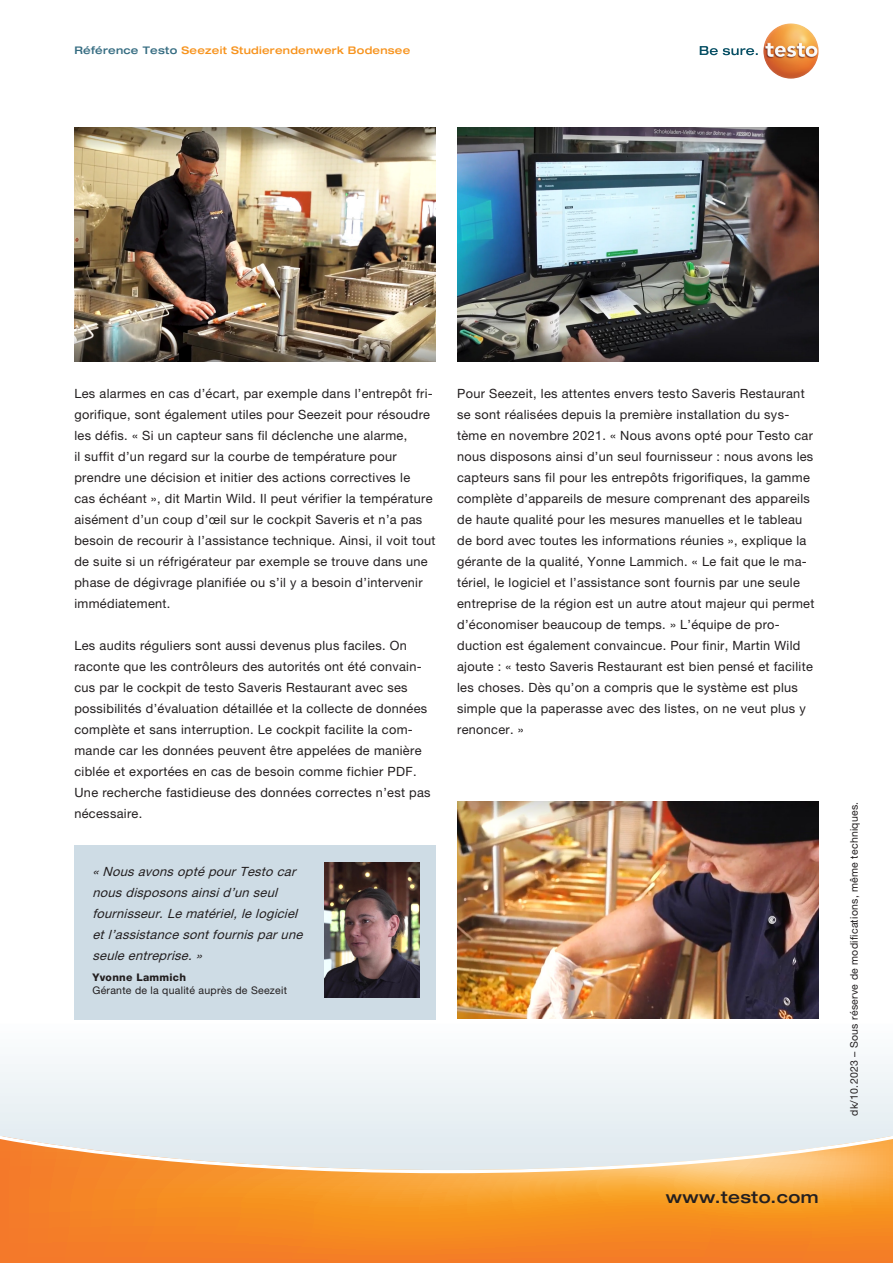
<style>
.page{position:relative;width:893px;height:1263px;background:#fff}
.page>*{position:absolute;margin:0;border:0;box-sizing:border-box;transform-origin:0 0}
.www_testo_de{font:500 expanded 16.5px "Helvetica Neue LTW1 G";letter-spacing:.025em;color:#231f20}
.Copy_8_5_pt{font:12.75px/21px "Helvetica Neue LTW1 G";letter-spacing:.025em;color:#231f20}
.Copy_7_pt{font:italic 12.75px/21px "Helvetica Neue LTW1 G";color:#231f20}
.Copy_7_pt-2{font:10.5px "Helvetica Neue LTW1 G";letter-spacing:.025em;color:#231f20}
.Geraetename_im_Kopfbund{font:500 expanded 10.5px "Helvetica Neue LTW1 G";letter-spacing:.025em;color:#f7931d}
.Copy_7_pt-3{font:800 10.5px "Helvetica Neue LTW1 G";letter-spacing:.025em;color:#231f20}
.s1{color:#356c81}
</style>
<div class="page">
<svg style="left:700px;top:46px;width:58px;height:9px"></svg>
<img style="left:763px;top:23px;width:56px;height:56px;border-radius:28px">
<img style="left:457px;top:801px;width:362px;height:218px">
<img style="left:74px;top:128px;width:362px;height:233px">
<img style="left:457px;top:128px;width:362px;height:233px">
<div style="left:0;top:1019px;width:893px;height:228px;background:#f1f6f8"></div>
<svg style="left:0;top:1131px;width:893px;height:132px"></svg>
<div style="left:74px;top:845px;width:362px;height:174px;background:#cedce5"></div>
<img style="left:324px;top:863px;width:96px;height:134px">
<p class="Geraetename_im_Kopfbund" style="left:74px;top:43px;width:337px"><span class="s1">Référence Testo</span> Seezeit Studierendenwerk Bodensee</p>
<p class="Copy_8_5_pt" style="left:74px;top:383px;width:363px">Les alarmes en cas d’écart, par exemple dans l’entrepôt fri&shy;gorifique, sont également utiles pour Seezeit pour résoudre les défis. « Si un capteur sans fil déclenche une alarme,<br>il suffit d’un regard sur la courbe de température pour prendre une décision et initier des actions correctives le<br>cas échéant », dit Martin Wild. Il peut vérifier la température aisément d’un coup d’œil sur le cockpit Saveris et n’a pas besoin de recourir à l’assistance technique. Ainsi, il voit tout de suite si un réfrigérateur par exemple se trouve dans une phase de dégivrage planifiée ou s’il y a besoin d’intervenir immédiatement.</p>
<p class="Copy_8_5_pt" style="left:74px;top:635px;width:358px">Les audits réguliers sont aussi devenus plus faciles. On raconte que les contrôleurs des autorités ont été convain&shy;cus par le cockpit de testo Saveris Restaurant avec ses possibilités d’évaluation détaillée et la collecte de données complète et sans interruption. Le cockpit facilite la com&shy;mande car les données peuvent être appelées de manière ciblée et exportées en cas de besoin comme fichier PDF.<br>Une recherche fastidieuse des données correctes n’est pas nécessaire.</p>
<p class="Copy_7_pt" style="left:92px;top:860px;width:215px">«Nousavonsopté pourTesto car nousdisposonsainsid’un seul fournisseur.Le matériel,le logiciel etl’assistance sontfournisparune seule entreprise.»</p>
<p class="Copy_7_pt-3" style="left:92px;top:970px;width:95px">Yvonne Lammich</p>
<p class="Copy_7_pt-2" style="left:92px;top:984px;width:196px">Gérante de la qualité auprès de Seezeit</p>
<p class="Copy_8_5_pt" style="left:457px;top:383px;width:359px">Pour Seezeit, les attentes envers testo Saveris Restaurant se sont réalisées depuis la première installation du sys&shy;tème en novembre 2021. « Nous avons opté pour Testo car nous disposons ainsi d’un seul fournisseur : nous avons les capteurs sans fil pour les entrepôts frigorifiques, la gamme complète d’appareils de mesure comprenant des appareils de haute qualité pour les mesures manuelles et le tableau de bord avec toutes les informations réunies », explique la gérante de la qualité, Yonne Lammich. « Le fait que le ma&shy;tériel, le logiciel et l’assistance sont fournis par une seule entreprise de la région est un autre atout majeur qui permet d’économiser beaucoup de temps. » L’équipe de pro&shy;duction est également convaincue. Pour finir, Martin Wild ajoute : « testo Saveris Restaurant est bien pensé et facilite les choses. Dès qu’on a compris que le système est plus simple que la paperasse avec des listes, on ne veut plus y renoncer. »</p>
<p class="www_testo_de" style="left:666px;top:1187px;width:154px">www.testo.com</p>
<p class="Copy_7_pt-2" style="left:848px;top:1116px;width:316px;rotate:-90deg">dk/10.2023 – Sous réserve de modifications, même techniques.</p>
</div>
